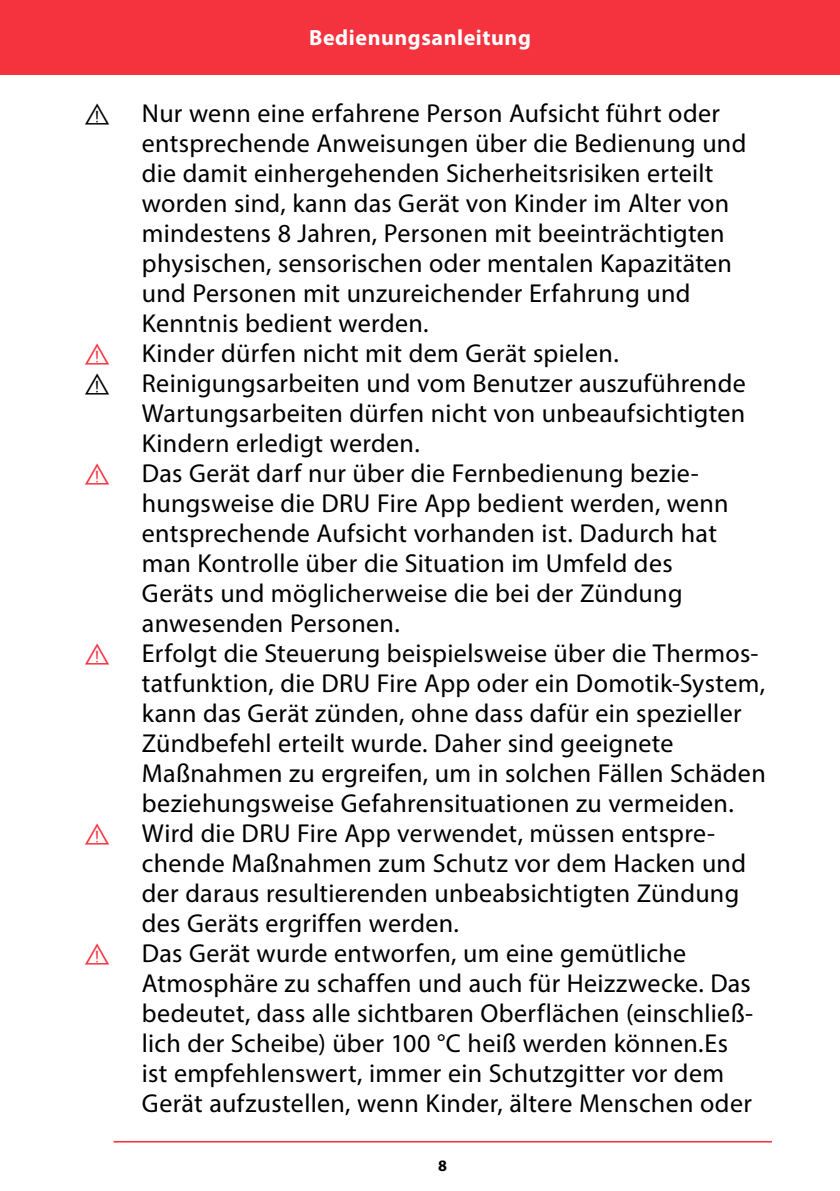
<style>
.page{position:relative;width:840px;height:1191px;background:#fff}
.page>*{position:absolute;margin:0;border:0;box-sizing:border-box;transform-origin:0 0}
.H2_Veiligheid_-_Tekst_met_Symbool{font:26px/30px "Myriad Pro";letter-spacing:.015em;color:#000}
.t1{font:700 22px "Myriad Pro";letter-spacing:.025em;color:#fff}
.t2{font:700 16px "Myriad Pro";color:#000}
.s1{color:#f5333f}
</style>
<div class="page">
<div style="left:0;top:0;width:839px;height:75px;background:#f5333f"></div>
<hr style="left:113px;top:1141px;width:658px;height:1px;background:#f5333f">
<p class="t1" style="left:309px;top:23px;width:223px">Bedienungsanleitung</p>
<p class="H2_Veiligheid_-_Tekst_met_Symbool" style="left:142px;top:97px;width:605px;text-indent:-57px">✓ Nur wenn eine erfahrene Person Aufsicht führt oder entsprechende Anweisungen über die Bedienung und die damit einhergehenden Sicherheitsrisiken erteilt worden sind, kann das Gerät von Kinder im Alter von mindestens 8 Jahren, Personen mit beeinträchtigten physischen, sensorischen oder mentalen Kapazitäten und Personen mit unzureichender Erfahrung und Kenntnis bedient werden.</p>
<p class="H2_Veiligheid_-_Tekst_met_Symbool" style="left:85px;top:337px;width:534px"><span class="s1">✓</span> Kinder dürfen nicht mit dem Gerät spielen.</p>
<p class="H2_Veiligheid_-_Tekst_met_Symbool" style="left:142px;top:367px;width:605px;text-align:justify;text-indent:-57px">✓ Reinigungsarbeiten und vom Benutzer auszuführende Wartungsarbeiten dürfen nicht von unbeaufsichtigten Kindern erledigt werden.</p>
<p class="H2_Veiligheid_-_Tekst_met_Symbool" style="left:142px;top:457px;width:588px;text-indent:-57px"><span class="s1">✓</span> Das Gerät darf nur über die Fernbedienung bezie&shy;hungsweise die DRU Fire App bedient werden, wenn entsprechende Aufsicht vorhanden ist. Dadurch hat man Kontrolle über die Situation im Umfeld des Geräts und möglicherweise die bei der Zündung anwesenden Personen.</p>
<p class="H2_Veiligheid_-_Tekst_met_Symbool" style="left:142px;top:637px;width:625px;text-indent:-57px"><span class="s1">✓</span> Erfolgt die Steuerung beispielsweise über die Thermos&shy;tatfunktion, die DRU Fire App oder ein Domotik-System, kann das Gerät zünden, ohne dass dafür ein spezieller Zündbefehl erteilt wurde. Daher sind geeignete Maßnahmen zu ergreifen, um in solchen Fällen Schäden beziehungsweise Gefahrensituationen zu vermeiden.</p>
<p class="H2_Veiligheid_-_Tekst_met_Symbool" style="left:142px;top:817px;width:605px;text-indent:-57px"><span class="s1">✓</span> Wird die DRU Fire App verwendet, müssen entspre&shy;chende Maßnahmen zum Schutz vor dem Hacken und der daraus resultierenden unbeabsichtigten Zündung des Geräts ergriffen werden.</p>
<p class="H2_Veiligheid_-_Tekst_met_Symbool" style="left:142px;top:937px;width:612px;text-indent:-57px"><span class="s1">✓</span> Das Gerät wurde entworfen, um eine gemütliche Atmosphäre zu schaffen und auch für Heizzwecke. Das bedeutet, dass alle sichtbaren Oberflächen (einschließ&shy;lich der Scheibe) über 100 °C heiß werden können.Es ist empfehlenswert, immer ein Schutzgitter vor dem Gerät aufzustellen, wenn Kinder, ältere Menschen oder</p>
<p class="t2" style="left:438px;top:1155px;width:10px">8</p>
</div>
